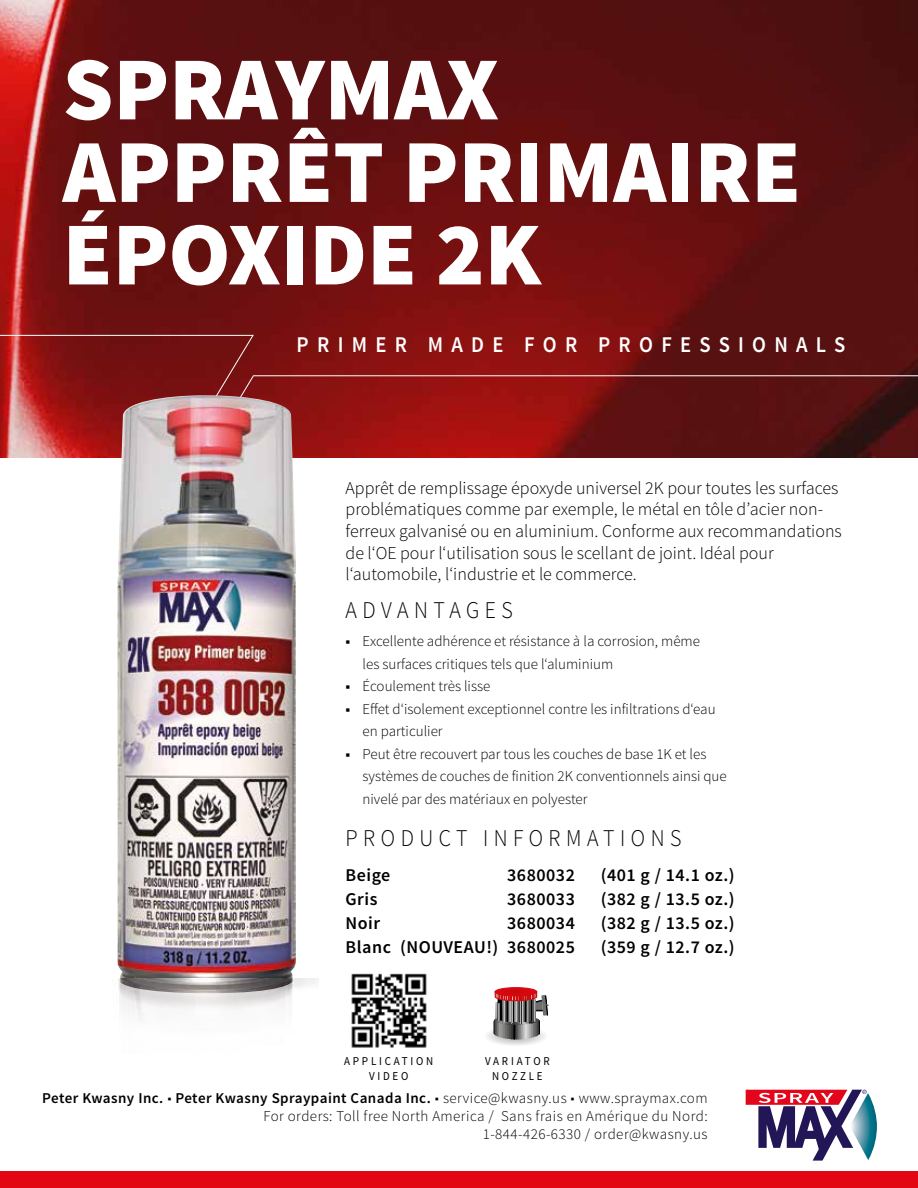
<style>
.page{position:relative;width:918px;height:1188px;background:#fff}
.page>*{position:absolute;margin:0;border:0;box-sizing:border-box;transform-origin:0 0}
.t1{font:900 90px/82.5px "Source Sans Pro";color:#fff}
.t2{font:300 24px "Source Sans Pro";letter-spacing:.25em;color:#000;scale:.92 1}
.t3{font:600 22.5px "Source Sans Pro";letter-spacing:.4em;color:#fff;scale:.92 1}
.t4{font:300 18px/21.6px "Source Sans Pro";color:#000}
.t5{font:600 18px "Source Sans Pro";letter-spacing:.03em;color:#000}
.t6{font:300 15px/22.5px "Source Sans Pro";color:#000}
.t7{font:300 15px/18px "Source Sans Pro";letter-spacing:.03em;color:#000;text-align:right}
.t8{font:12px/15px "Source Sans Pro";letter-spacing:.25em;color:#000;text-align:center;scale:.92 1}
.s1{font-weight:600}
</style>
<div class="page">
<div style="left:0;top:1171px;width:918px;height:17px;background:#e30613"></div>
<img style="left:0;top:0;width:918px;height:458px">
<svg style="left:0;top:335px;width:918px;height:91px;background:#7b1515"></svg>
<svg style="left:746px;top:1090px;width:131px;height:71px"></svg>
<img style="left:351px;top:973px;width:76px;height:75px">
<img style="left:117px;top:395px;width:179px;height:583px">
<img style="left:112px;top:978px;width:207px;height:39px">
<svg style="left:487px;top:988px;width:62px;height:57px"></svg>
<h1 class="t1" style="left:63px;top:52px;width:740px">SPRAYMAX<br>APPRÊT PRIMAIRE<br>ÉPOXIDE 2K</h1>
<h3 class="t3" style="left:297px;top:330px;width:598px">PRIMER MADE FOR PROFESSIONALS</h3>
<p class="t4" style="left:346px;top:477px;width:498px">Apprêt de remplissage époxyde universel 2K pour toutes les surfaces problématiques comme par exemple, le métal en tôle d’acier non&shy;ferreux galvanisé ou en aluminium. Conforme aux recommandations de l‘OE pour l‘utilisation sous le scellant de joint. Idéal pour l‘automobile, l‘industrie et le commerce.</p>
<h2 class="t2" style="left:346px;top:596px;width:183px">ADVANTAGES</h2>
<p class="t6" style="left:363px;top:630px;width:339px;text-indent:-17px"><span class="s1">■</span> Excellente adhérence et résistance à la corrosion, même les surfaces critiques tels que l‘aluminium</p>
<p class="t6" style="left:346px;top:675px;width:146px"><span class="s1">■</span> Écoulement très lisse</p>
<p class="t6" style="left:363px;top:698px;width:355px;text-indent:-17px"><span class="s1">■</span> Effet d‘isolement exceptionnel contre les infiltrations d‘eau en particulier</p>
<p class="t6" style="left:363px;top:743px;width:366px;text-indent:-17px"><span class="s1">■</span> Peut être recouvert par tous les couches de base 1K et les systèmes de couches de finition 2K conventionnels ainsi que nivelé par des matériaux en polyester</p>
<h2 class="t2" style="left:346px;top:823px;width:367px">PRODUCT INFORMATIONS</h2>
<p class="t5" style="left:346px;top:864px;width:46px">Beige</p>
<p class="t5" style="left:507px;top:864px;width:69px">3680032</p>
<p class="t5" style="left:601px;top:864px;width:136px">(401 g / 14.1 oz.)</p>
<p class="t5" style="left:346px;top:888px;width:34px">Gris</p>
<p class="t5" style="left:507px;top:888px;width:69px">3680033</p>
<p class="t5" style="left:601px;top:888px;width:136px">(382 g / 13.5 oz.)</p>
<p class="t5" style="left:346px;top:912px;width:36px">Noir</p>
<p class="t5" style="left:507px;top:912px;width:69px">3680034</p>
<p class="t5" style="left:601px;top:912px;width:136px">(382 g / 13.5 oz.)</p>
<p class="t5" style="left:346px;top:936px;width:231px">Blanc (NOUVEAU!) 3680025</p>
<p class="t5" style="left:601px;top:936px;width:136px">(359 g / 12.7 oz.)</p>
<p class="t8" style="left:344px;top:1053px;width:98px">APPLICATION<br>VIDEO</p>
<p class="t8" style="left:485px;top:1053px;width:72px">VARIATOR<br>NOZZLE</p>
<p class="t7" style="left:42px;top:1089px;width:667px"><span class="s1">Peter Kwasny Inc.</span> ■ <span class="s1">Peter Kwasny Spraypaint Canada Inc.</span> ■ service@kwasny.us ■ www.spraymax.com<br>For orders: Toll free North America / Sans frais en Amérique du Nord:<br>1-844-426-6330 / order@kwasny.us</p>
</div>
